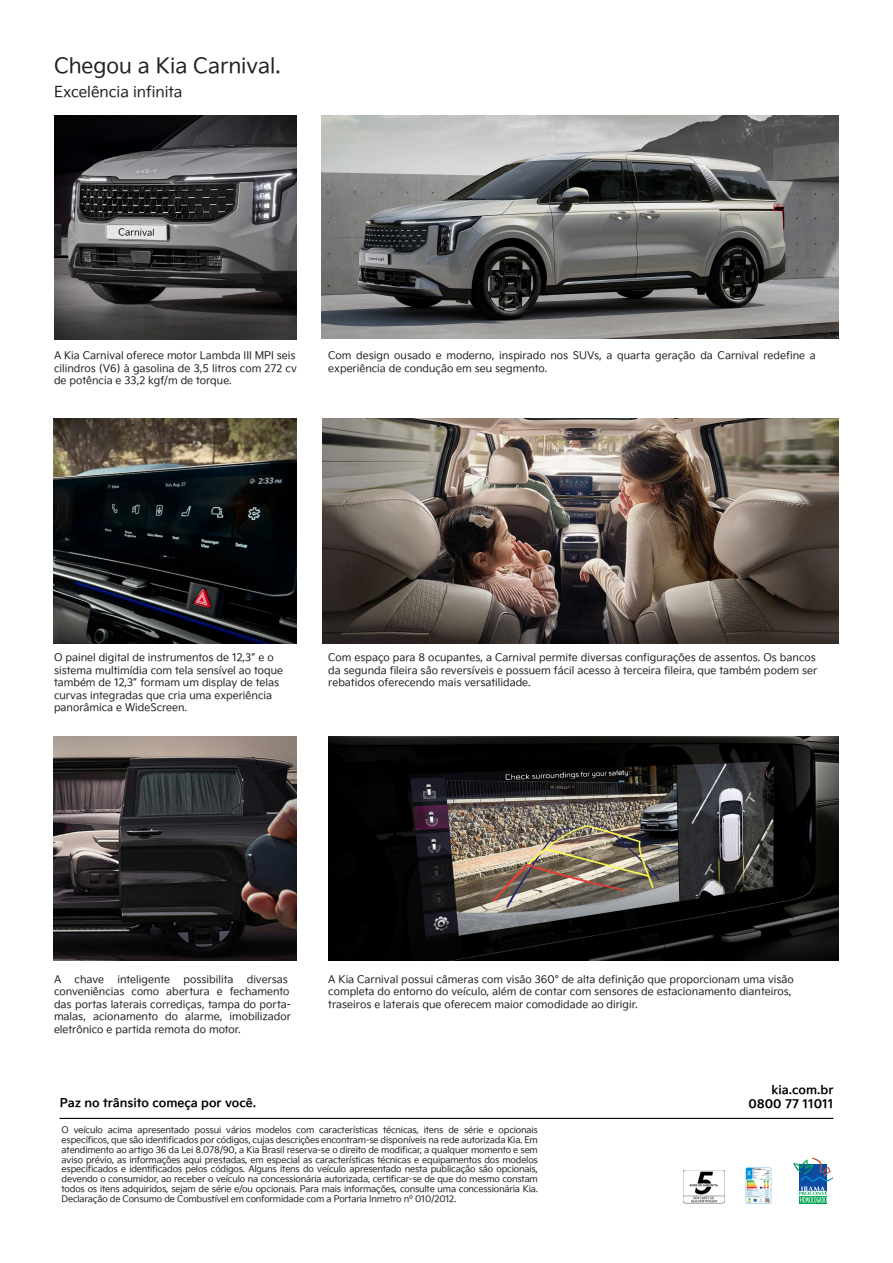
<style>
.page{position:relative;width:893px;height:1263px;background:#fff}
.page>*{position:absolute;margin:0;border:0;box-sizing:border-box;transform-origin:0 0}
.t1{font:21px "Kia Signature OTF Regular";color:#231f20}
.t2{font:15px "Kia Signature OTF Regular";color:#231f20}
.t3{font:12px "Kia Signature OTF Bold";color:#000}
.t4{font:10.5px/12.5px "Kia Signature OTF Regular";color:#231f20}
.t5{font:9px/9.8px "Kia Signature OTF Regular";letter-spacing:-.02em;color:#231f20;text-align:justify}
</style>
<div class="page">
<hr style="left:60px;top:1118px;width:773px;height:1px;background:#000">
<svg style="left:793px;top:1158px;width:40px;height:45px"></svg>
<img style="left:746px;top:1167px;width:26px;height:36px">
<img style="left:683px;top:1170px;width:42px;height:33px">
<img style="left:55px;top:116px;width:242px;height:223px">
<img style="left:321px;top:116px;width:518px;height:223px">
<img style="left:54px;top:418px;width:243px;height:225px">
<img style="left:322px;top:418px;width:517px;height:225px">
<img style="left:54px;top:736px;width:243px;height:224px">
<img style="left:328px;top:736px;width:511px;height:224px">
<p class="t1" style="left:54px;top:50px;width:228px">Chegou a Kia Carnival.</p>
<p class="t2" style="left:54px;top:81px;width:130px">Excelência infinita</p>
<p class="t4" style="left:54px;top:348px;width:245px">A Kia Carnival oferece motor Lambda III MPI seis cilindros (V6) à gasolina de 3,5 litros com 272 cv de potência e 33,2 kgf/m de torque.</p>
<p class="t4" style="left:328px;top:348px;width:489px">Com design ousado e moderno, inspirado nos SUVs, a quarta geração da Carnival redefine a experiência de condução em seu segmento.</p>
<p class="t4" style="left:54px;top:651px;width:231px">O painel digital de instrumentos de 12,3” e o sistema multimídia com tela sensível ao toque também de 12,3” formam um display de telas curvas integradas que cria uma experiência panorâmica e WideScreen.</p>
<p class="t4" style="left:328px;top:651px;width:490px">Com espaço para 8 ocupantes, a Carnival permite diversas configurações de assentos. Os bancos da segunda fileira são reversíveis e possuem fácil acesso à terceira fileira, que também podem ser rebatidos oferecendo mais versatilidade.</p>
<p class="t4" style="left:54px;top:972px;width:9px">A</p>
<p class="t4" style="left:75px;top:972px;width:31px">chave</p>
<p class="t4" style="left:117px;top:972px;width:54px">inteligente</p>
<p class="t4" style="left:183px;top:972px;width:52px">possibilita</p>
<p class="t4" style="left:54px;top:972px;width:238px;text-indent:193px">diversas conveniências como abertura e fechamento das portas laterais corrediças, tampa do porta&shy;malas, acionamento do alarme, imobilizador eletrônico e partida remota do motor.</p>
<p class="t3" style="left:60px;top:1094px;width:198px">Paz no trânsito começa por você.</p>
<p class="t4" style="left:328px;top:972px;width:467px">A Kia Carnival possui câmeras com visão 360° de alta definição que proporcionam uma visão completa do entorno do veículo, além de contar com sensores de estacionamento dianteiros, traseiros e laterais que oferecem maior comodidade ao dirigir.</p>
<p class="t3" style="left:771px;top:1080px;width:64px">kia.com.br</p>
<p class="t3" style="left:748px;top:1095px;width:87px">0800 77 11011</p>
<p class="t5" style="left:62px;top:1125px;width:478px">O veículo acima apresentado possui vários modelos com características técnicas, itens de série e opcionais específicos, que são identificados por códigos, cujas descrições encontram-se disponíveis na rede autorizada Kia. Em atendimento ao artigo 36 da Lei 8.078/90, a Kia Brasil reserva-se o direito de modificar, a qualquer momento e sem aviso prévio, as informações aqui prestadas, em especial as características técnicas e equipamentos dos modelos especificados e identificados pelos códigos. Alguns itens do veículo apresentado nesta publicação são opcionais, devendo o consumidor, ao receber o veículo na concessionária autorizada, certificar-se de que do mesmo constam todos os itens adquiridos, sejam de série e/ou opcionais. Para mais informações, consulte uma concessionária Kia.<br>Declaração de Consumo de Combustível em conformidade com a Portaria Inmetro nº 010/2012.</p>
</div>
